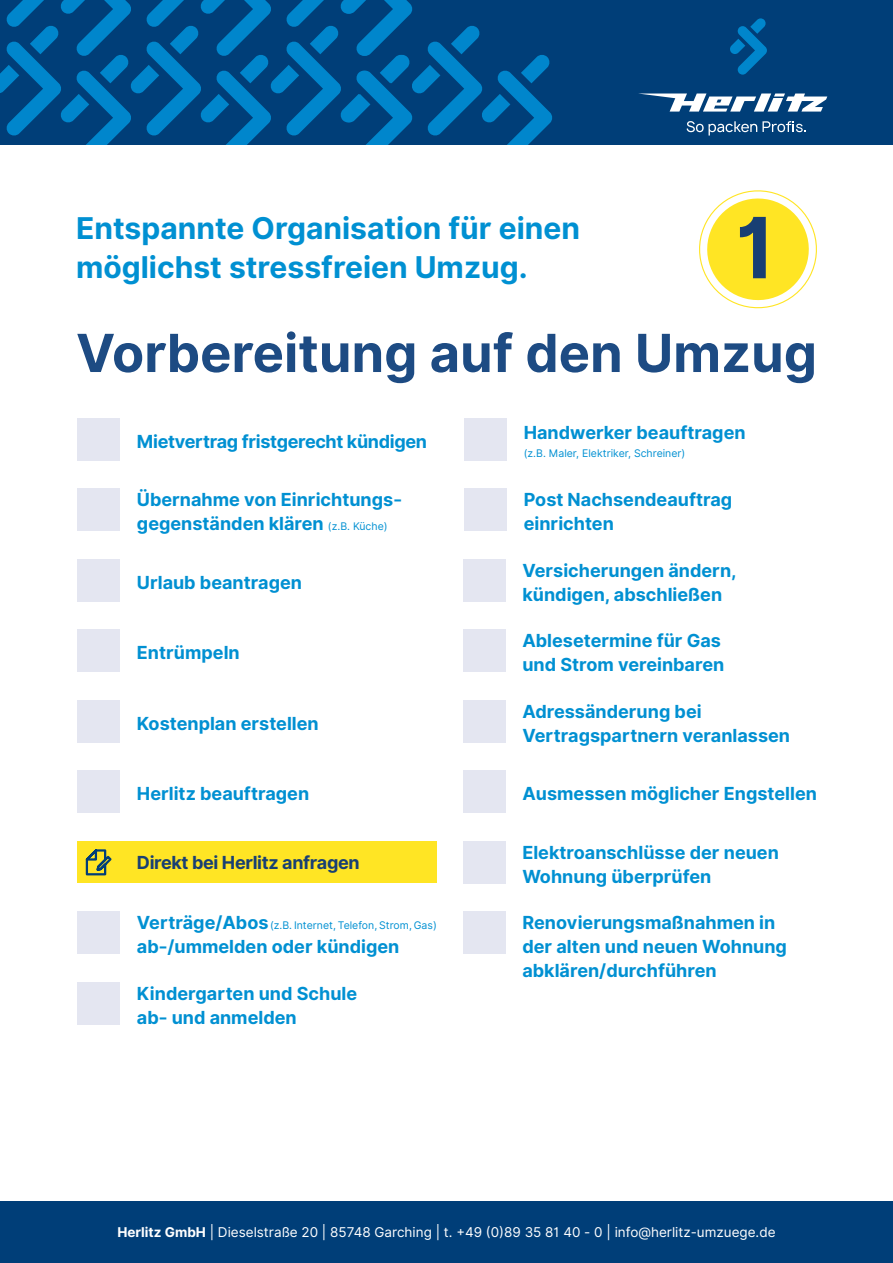
<style>
.page{position:relative;width:893px;height:1263px;background:#fff}
.page>*{position:absolute;margin:0;border:0;box-sizing:border-box;transform-origin:0 0}
.t1{font:700 84.3px "Inter UI";color:#183f73}
.t2{font:700 52.5px "Inter UI";color:#1d4b83}
.t3{font:700 30px/39px "Inter UI";color:#0090d2}
.t4{font:700 18px/24px "Inter UI";color:#0090d2}
.t5{font:700 18px "Inter UI";letter-spacing:-.02em;color:#0090d2}
.t6{font:700 18px "Inter UI";letter-spacing:-.02em;color:#183f73}
.t7{font:13.5px "Inter UI";color:#fff}
.t8{font:10.5px "Inter UI";color:#0090d2}
.s1{font-weight:400;font-size:10.5px}
.s2{font-weight:700;font-size:18px}
.s3{font-weight:700}
</style>
<div class="page">
<div style="left:0;top:1201px;width:893px;height:62px;background:#003e78"></div>
<svg style="left:699px;top:190px;width:118px;height:119px"></svg>
<div style="left:0;top:0;width:893px;height:145px;background:#003e78"></div>
<svg style="left:0;top:0;width:552px;height:145px"></svg>
<svg style="left:638px;top:93px;width:189px;height:19px"></svg>
<svg style="left:730px;top:18px;width:37px;height:57px"></svg>
<svg style="left:687px;top:121px;width:119px;height:15px"></svg>
<div style="left:77px;top:418px;width:43px;height:42px;background:#e4e6f1"></div>
<div style="left:77px;top:488px;width:43px;height:43px;background:#e4e6f1"></div>
<div style="left:77px;top:559px;width:43px;height:42px;background:#e4e6f1"></div>
<div style="left:77px;top:629px;width:43px;height:43px;background:#e4e6f1"></div>
<div style="left:77px;top:700px;width:43px;height:42px;background:#e4e6f1"></div>
<div style="left:77px;top:770px;width:43px;height:43px;background:#e4e6f1"></div>
<div style="left:77px;top:912px;width:43px;height:42px;background:#e4e6f1"></div>
<div style="left:77px;top:982px;width:43px;height:43px;background:#e4e6f1"></div>
<div style="left:464px;top:418px;width:43px;height:42px;background:#e4e6f1"></div>
<div style="left:464px;top:488px;width:43px;height:43px;background:#e4e6f1"></div>
<div style="left:463px;top:559px;width:42px;height:42px;background:#e4e6f1"></div>
<div style="left:463px;top:629px;width:42px;height:43px;background:#e4e6f1"></div>
<div style="left:463px;top:700px;width:42px;height:42px;background:#e4e6f1"></div>
<div style="left:463px;top:770px;width:42px;height:43px;background:#e4e6f1"></div>
<div style="left:463px;top:841px;width:42px;height:43px;background:#e4e6f1"></div>
<div style="left:463px;top:912px;width:42px;height:42px;background:#e4e6f1"></div>
<div style="left:77px;top:842px;width:360px;height:41px;background:#ffe524"></div>
<svg style="left:85px;top:849px;width:27px;height:27px"></svg>
<h3 class="t3" style="left:76px;top:209px;width:506px">Entspannte Organisation für einen möglichst stressfreien Umzug.</h3>
<h1 class="t1" style="left:736px;top:186px;width:41px">1</h1>
<h2 class="t2" style="left:76px;top:315px;width:742px">Vorbereitung auf den Umzug</h2>
<p class="t5" style="left:137px;top:428px;width:292px">Mietvertrag fristgerecht kündigen</p>
<p class="t4" style="left:137px;top:488px;width:267px">Übernahme von Einrichtungs&shy;gegenständen klären <span class="s1">(z.B. Küche)</span></p>
<p class="t4" style="left:137px;top:571px;width:167px">Urlaub beantragen</p>
<p class="t4" style="left:137px;top:641px;width:104px">Entrümpeln</p>
<p class="t4" style="left:137px;top:712px;width:183px">Kostenplan erstellen</p>
<p class="t4" style="left:137px;top:782px;width:174px">Herlitz beauftragen</p>
<p class="t6" style="left:137px;top:849px;width:224px">Direkt bei Herlitz anfragen</p>
<p class="t8" style="left:137px;top:918px;width:301px"><span class="s2">Verträge/Abos</span>(z.B. Internet, Telefon, Strom, Gas)</p>
<p class="t4" style="left:137px;top:935px;width:264px">ab-/ummelden oder kündigen</p>
<p class="t4" style="left:137px;top:982px;width:222px">Kindergarten und Schule ab- und anmelden</p>
<p class="t4" style="left:524px;top:421px;width:223px">Handwerker beauftragen</p>
<p class="t8" style="left:524px;top:445px;width:163px">(z.B. Maler, Elektriker, Schreiner)</p>
<p class="t4" style="left:524px;top:488px;width:210px">Post Nachsendeauftrag einrichten</p>
<p class="t4" style="left:522px;top:559px;width:216px">Versicherungen ändern, kündigen, abschließen</p>
<p class="t4" style="left:522px;top:629px;width:203px">Ablesetermine für Gas und Strom vereinbaren</p>
<p class="t4" style="left:522px;top:700px;width:269px">Adressänderung bei<br>Vertragspartnern veranlassen</p>
<p class="t4" style="left:522px;top:782px;width:296px">Ausmessen möglicher Engstellen</p>
<p class="t4" style="left:522px;top:841px;width:258px">Elektroanschlüsse der neuen<br>Wohnung überprüfen</p>
<p class="t4" style="left:522px;top:911px;width:266px">Renovierungsmaßnahmen in der alten und neuen Wohnung abklären/durchführen</p>
<p class="t7" style="left:117px;top:1223px;width:660px"><span class="s3">Herlitz GmbH</span> | Dieselstraße 20 | 85748 Garching | t. +49 (0)89 35 81 40 - 0 | info@herlitz-umzuege.de</p>
</div>
